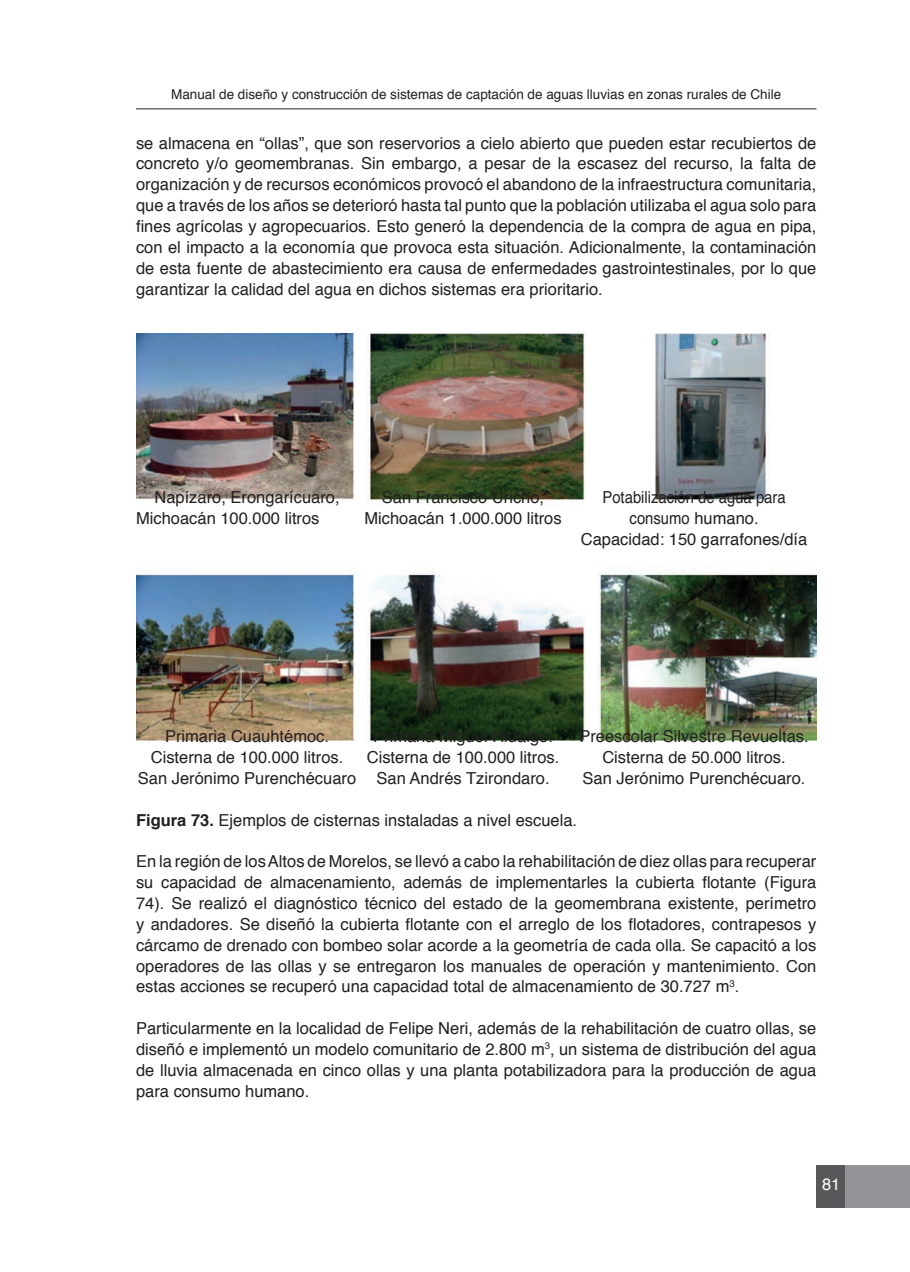
<style>
.page{position:relative;width:910px;height:1272px;background:#fff}
.page>*{position:absolute;margin:0;border:0;box-sizing:border-box;transform-origin:0 0}
.t1{font:16.5px/20.9px "Helvetica";color:#231f20;text-align:justify}
.t2{font:16.5px/20.9px "Helvetica";color:#231f20;text-align:center;scale:.9 1}
.t3{font:16.5px "Helvetica";color:#fff}
.t4{font:13.5px "Helvetica";color:#231f20}
.s1{font-weight:700}
</style>
<div class="page">
<hr style="left:136px;top:108px;width:680px;height:1px;background:#231f20">
<img style="left:136px;top:333px;width:680px;height:407px">
<div style="left:817px;top:1165px;width:84px;height:42px;background:#57585a"></div>
<div style="left:846px;top:1165px;width:64px;height:42px;background:#939598"></div>
<p class="t4" style="left:171px;top:84px;width:612px">Manual de diseño y construcción de sistemas de captación de aguas lluvias en zonas rurales de Chile</p>
<p class="t1" style="left:136px;top:133px;width:682px">se almacena en “ollas”, que son reservorios a cielo abierto que pueden estar recubiertos de concreto y/o geomembranas. Sin embargo, a pesar de la escasez del recurso, la falta de organización y de recursos económicos provocó el abandono de la infraestructura comunitaria, que a través de los años se deterioró hasta tal punto que la población utilizaba el agua solo para fines agrícolas y agropecuarios. Esto generó la dependencia de la compra de agua en pipa, con el impacto a la economía que provoca esta situación. Adicionalmente, la contaminación de esta fuente de abastecimiento era causa de enfermedades gastrointestinales, por lo que garantizar la calidad del agua en dichos sistemas era prioritario.</p>
<p class="t1" style="left:154px;top:487px;width:187px">Napízaro, Erongarícuaro,</p>
<p class="t1" style="left:382px;top:487px;width:164px">San Francisco Uricho,</p>
<p class="t2" style="left:602px;top:487px;width:205px">Potabilización de agua para</p>
<p class="t1" style="left:136px;top:508px;width:185px">Michoacán 100.000 litros</p>
<p class="t1" style="left:364px;top:508px;width:199px">Michoacán 1.000.000 litros</p>
<p class="t2" style="left:581px;top:508px;width:253px">consumo humano.<br>Capacidad: 150 garrafones/día</p>
<p class="t1" style="left:165px;top:726px;width:166px">Primaria Cuauhtémoc.</p>
<p class="t1" style="left:373px;top:726px;width:181px">Primaria Miguel Hidalgo.</p>
<p class="t1" style="left:579px;top:726px;width:231px">Preescolar Silvestre Revueltas.</p>
<p class="t1" style="left:151px;top:747px;width:194px">Cisterna de 100.000 litros.</p>
<p class="t1" style="left:367px;top:747px;width:194px">Cisterna de 100.000 litros.</p>
<p class="t1" style="left:602px;top:747px;width:185px">Cisterna de 50.000 litros.</p>
<p class="t1" style="left:138px;top:768px;width:413px">San Jerónimo Purenchécuaro San Andrés Tzirondaro.</p>
<p class="t1" style="left:583px;top:768px;width:224px">San Jerónimo Purenchécuaro.</p>
<p class="t1" style="left:136px;top:809px;width:443px"><span class="s1">Figura 73.</span> Ejemplos de cisternas instaladas a nivel escuela.</p>
<p class="t1" style="left:136px;top:851px;width:682px">En la región de los Altos de Morelos, se llevó a cabo la rehabilitación de diez ollas para recuperar su capacidad de almacenamiento, además de implementarles la cubierta flotante (Figura 74). Se realizó el diagnóstico técnico del estado de la geomembrana existente, perímetro y andadores. Se diseñó la cubierta flotante con el arreglo de los flotadores, contrapesos y cárcamo de drenado con bombeo solar acorde a la geometría de cada olla. Se capacitó a los operadores de las ollas y se entregaron los manuales de operación y mantenimiento. Con estas acciones se recuperó una capacidad total de almacenamiento de 30.727 m<sup>3</sup>.</p>
<p class="t1" style="left:136px;top:1018px;width:682px">Particularmente en la localidad de Felipe Neri, además de la rehabilitación de cuatro ollas, se diseñó e implementó un modelo comunitario de 2.800 m<sup>3</sup>, un sistema de distribución del agua de lluvia almacenada en cinco ollas y una planta potabilizadora para la producción de agua para consumo humano.</p>
<p class="t3" style="left:822px;top:1171px;width:20px">81</p>
</div>
